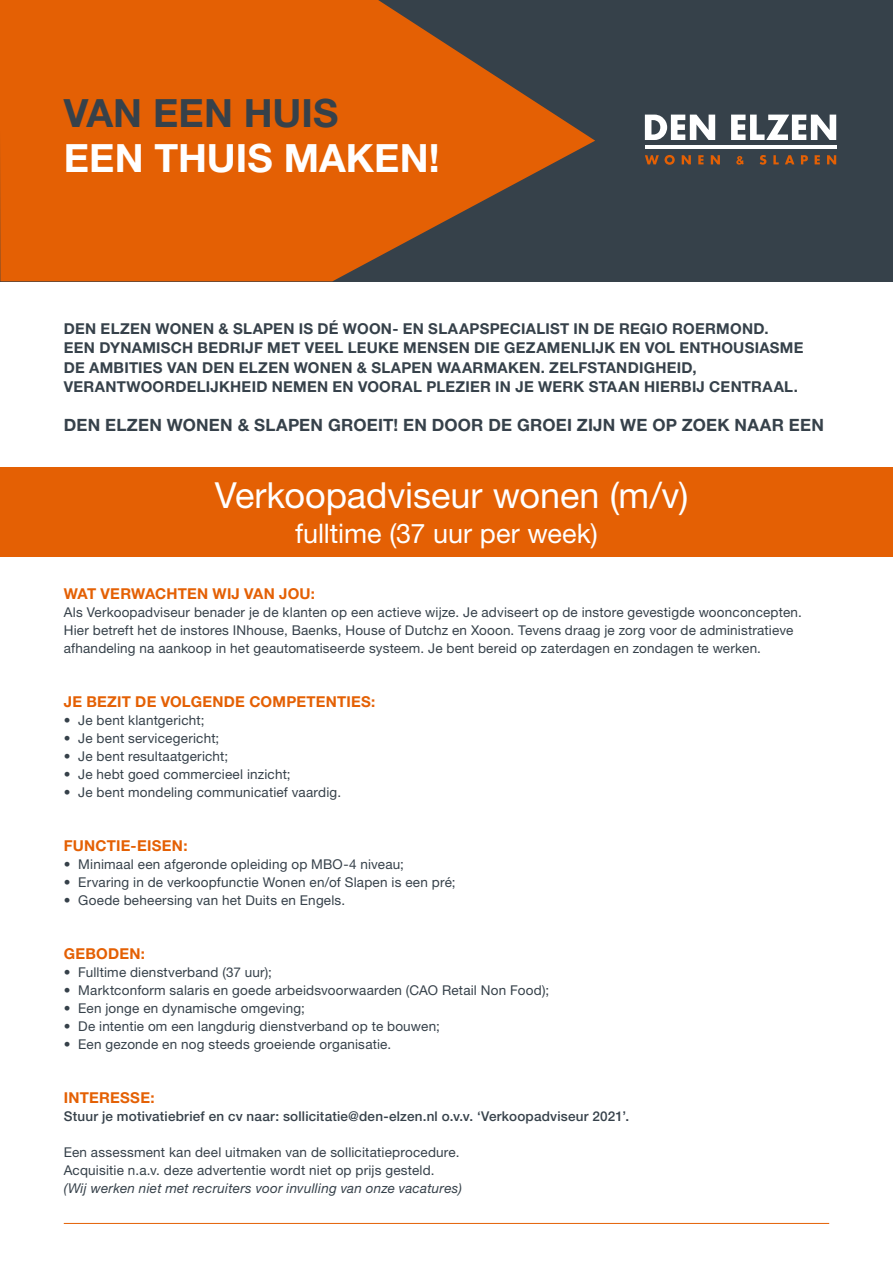
<style>
.page{position:relative;width:893px;height:1263px;background:#fff}
.page>*{position:absolute;margin:0;border:0;box-sizing:border-box;transform-origin:0 0}
.t1{font:700 39px "Helvetica Neue LT Std";color:#fff}
.t2{font:700 39px "Helvetica Neue LT Std";color:#36414a}
.t3{font:36px "Helvetica Neue LT Std";letter-spacing:-.005em;color:#fff}
.t4{font:27px "Helvetica Neue LT Std";color:#fff}
.t5{font:700 16.95px "Helvetica Neue LT Std";letter-spacing:.015em;color:#36414a}
.t6{font:700 15px/19.5px "Helvetica Neue LT Std";letter-spacing:.02em;color:#36414a}
.t7{font:700 15px "Helvetica Neue LT Std";letter-spacing:.015em;color:#e46004}
.t8{font:13.5px/18px "Helvetica Neue LT Std";letter-spacing:.015em;color:#36414a}
.t9{font:500 13.5px "Helvetica Neue LT Std";letter-spacing:.015em;color:#36414a}
.t10{font:italic 13.5px "Helvetica Neue LT Std";letter-spacing:.015em;color:#36414a}
</style>
<div class="page">
<div style="left:0;top:467px;width:893px;height:90px;background:#e46004"></div>
<div style="left:0;top:0;width:893px;height:281px;background:#36414a"></div>
<svg style="left:645px;top:155px;width:30px;height:10px"></svg>
<svg style="left:682px;top:155px;width:9px;height:9px"></svg>
<svg style="left:698px;top:155px;width:5px;height:9px"></svg>
<svg style="left:711px;top:155px;width:9px;height:9px"></svg>
<svg style="left:736px;top:156px;width:8px;height:9px"></svg>
<svg style="left:760px;top:155px;width:6px;height:10px"></svg>
<svg style="left:773px;top:155px;width:6px;height:9px"></svg>
<svg style="left:785px;top:155px;width:9px;height:9px"></svg>
<svg style="left:801px;top:155px;width:7px;height:9px"></svg>
<svg style="left:815px;top:155px;width:5px;height:9px"></svg>
<svg style="left:827px;top:155px;width:9px;height:9px"></svg>
<hr style="left:645px;top:145px;width:191px;height:4px;background:#fff">
<svg style="left:645px;top:115px;width:70px;height:25px"></svg>
<svg style="left:731px;top:115px;width:105px;height:25px"></svg>
<svg style="left:0;top:0;width:595px;height:281px;fill:#e46004"></svg>
<hr style="left:64px;top:1223px;width:765px;height:1px;background:#e46004">
<h1 class="t2" style="left:64px;top:89px;width:276px">VAN EEN HUIS</h1>
<h1 class="t1" style="left:64px;top:134px;width:377px">EEN THUIS MAKEN!</h1>
<p class="t6" style="left:64px;top:318px;width:741px">DEN ELZEN WONEN &amp; SLAPEN IS DÉ WOON- EN SLAAPSPECIALIST IN DE REGIO ROERMOND.<br>EEN DYNAMISCH BEDRIJF MET VEEL LEUKE MENSEN DIE GEZAMENLIJK EN VOL ENTHOUSIASME DE AMBITIES VAN DEN ELZEN WONEN &amp; SLAPEN WAARMAKEN. ZELFSTANDIGHEID, VERANTWOORDELIJKHEID NEMEN EN VOORAL PLEZIER IN JE WERK STAAN HIERBIJ CENTRAAL.</p>
<p class="t5" style="left:64px;top:415px;width:762px">DEN ELZEN WONEN &amp; SLAPEN GROEIT! EN DOOR DE GROEI ZIJN WE OP ZOEK NAAR EEN</p>
<h2 class="t3" style="left:215px;top:474px;width:475px">Verkoopadviseur wonen (m/v)</h2>
<h3 class="t4" style="left:295px;top:517px;width:304px">fulltime (37 uur per week)</h3>
<p class="t7" style="left:64px;top:585px;width:253px">WAT VERWACHTEN WIJ VAN JOU:</p>
<p class="t8" style="left:64px;top:603px;width:739px">Als Verkoopadviseur benader je de klanten op een actieve wijze. Je adviseert op de instore gevestigde woonconcepten.<br>Hier betreft het de instores INhouse, Baenks, House of Dutchz en Xooon. Tevens draag je zorg voor de administratieve afhandeling na aankoop in het geautomatiseerde systeem. Je bent bereid op zaterdagen en zondagen te werken.</p>
<p class="t7" style="left:64px;top:693px;width:313px">JE BEZIT DE VOLGENDE COMPETENTIES:</p>
<p class="t8" style="left:64px;top:711px;width:142px">• Je bent klantgericht;</p>
<p class="t8" style="left:64px;top:729px;width:157px">• Je bent servicegericht;</p>
<p class="t8" style="left:64px;top:747px;width:166px">• Je bent resultaatgericht;</p>
<p class="t8" style="left:64px;top:765px;width:228px">• Je hebt goed commercieel inzicht;</p>
<p class="t8" style="left:64px;top:783px;width:279px">• Je bent mondeling communicatief vaardig.</p>
<p class="t7" style="left:64px;top:837px;width:125px">FUNCTIE-EISEN:</p>
<p class="t8" style="left:64px;top:855px;width:342px">• Minimaal een afgeronde opleiding op MBO-4 niveau;</p>
<p class="t8" style="left:64px;top:873px;width:393px">• Ervaring in de verkoopfunctie Wonen en/of Slapen is een pré;</p>
<p class="t8" style="left:64px;top:891px;width:283px">• Goede beheersing van het Duits en Engels.</p>
<p class="t7" style="left:64px;top:945px;width:83px">GEBODEN:</p>
<p class="t8" style="left:64px;top:963px;width:210px">• Fulltime dienstverband (37 uur);</p>
<p class="t8" style="left:64px;top:981px;width:487px">• Marktconform salaris en goede arbeidsvoorwaarden (CAO Retail Non Food);</p>
<p class="t8" style="left:64px;top:999px;width:242px">• Een jonge en dynamische omgeving;</p>
<p class="t8" style="left:64px;top:1017px;width:378px">• De intentie om een langdurig dienstverband op te bouwen;</p>
<p class="t8" style="left:64px;top:1035px;width:329px">• Een gezonde en nog steeds groeiende organisatie.</p>
<p class="t7" style="left:64px;top:1089px;width:92px">INTERESSE:</p>
<p class="t9" style="left:64px;top:1108px;width:567px">Stuur je motivatiebrief en cv naar: sollicitatie@den-elzen.nl o.v.v. ‘Verkoopadviseur 2021’.</p>
<p class="t8" style="left:64px;top:1143px;width:397px">Een assessment kan deel uitmaken van de sollicitatieprocedure.<br>Acquisitie n.a.v. deze advertentie wordt niet op prijs gesteld.</p>
<p class="t10" style="left:64px;top:1180px;width:400px">(Wij werken niet met recruiters voor invulling van onze vacatures)</p>
</div>
